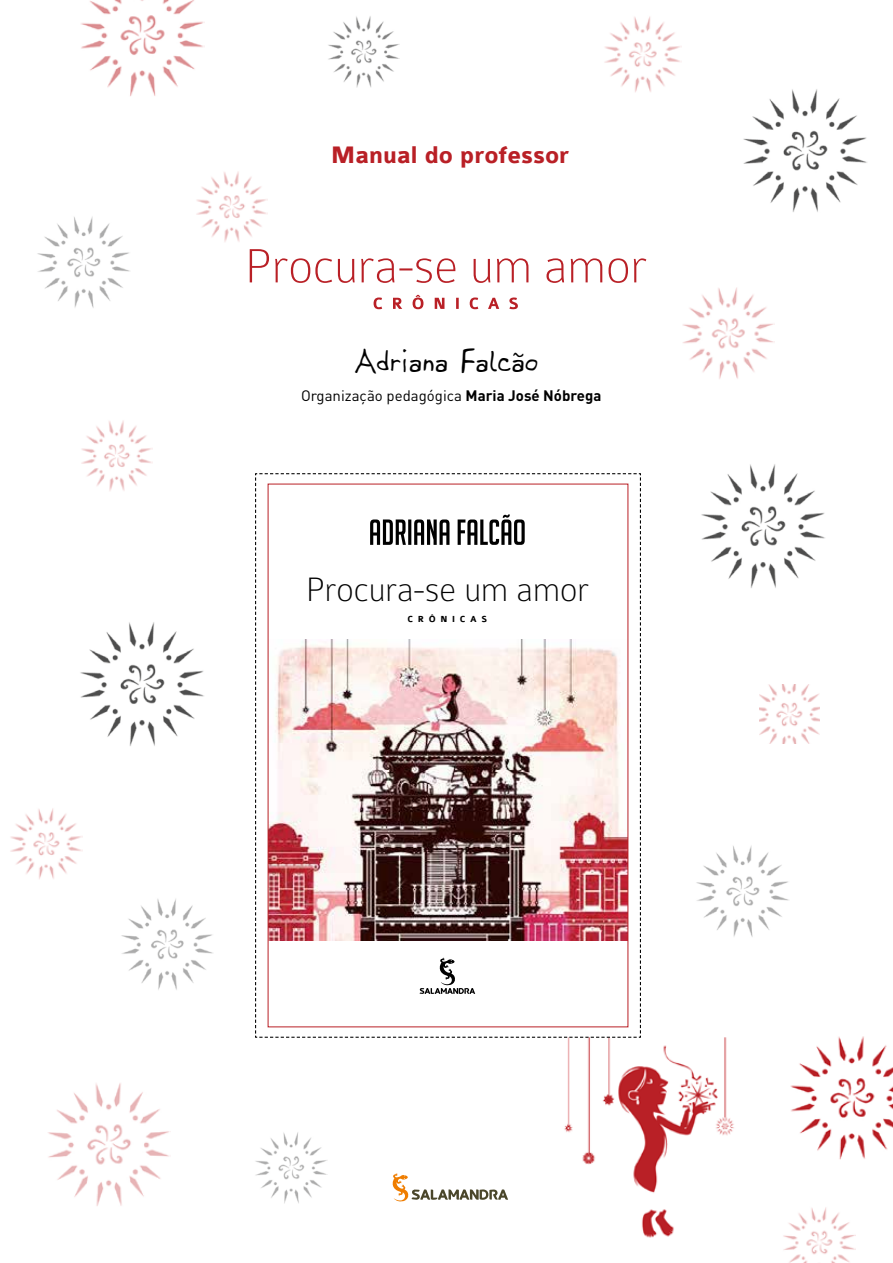
<style>
.page{position:relative;width:893px;height:1263px;background:#fff}
.page>*{position:absolute;margin:0;border:0;box-sizing:border-box;transform-origin:0 0}
.t1{font:100 36.15px "Colaborate";color:#000}
.t2{font:33px "GFY Brutus";letter-spacing:.03em;color:#000}
.t3{font:700 25.5px "Colaborate";color:#b92026}
.t4{font:15px "DIN";color:#000}
.t5{font:700 9.45px "Colaborate";letter-spacing:.5em;color:#000}
.s1{font-weight:700}
</style>
<div class="page">
<img style="left:81px;top:0;width:123px;height:97px">
<img style="left:743px;top:89px;width:124px;height:123px">
<img style="left:683px;top:287px;width:92px;height:92px">
<img style="left:81px;top:420px;width:72px;height:71px">
<img style="left:759px;top:684px;width:60px;height:59px">
<img style="left:196px;top:171px;width:72px;height:71px">
<img style="left:328px;top:16px;width:71px;height:72px">
<img style="left:783px;top:1207px;width:72px;height:56px">
<img style="left:255px;top:1132px;width:72px;height:71px">
<img style="left:10px;top:808px;width:72px;height:71px">
<img style="left:37px;top:216px;width:93px;height:92px">
<img style="left:121px;top:899px;width:92px;height:91px">
<img style="left:696px;top:845px;width:93px;height:92px">
<img style="left:604px;top:16px;width:77px;height:77px">
<img style="left:701px;top:464px;width:124px;height:124px">
<img style="left:80px;top:622px;width:124px;height:124px">
<img style="left:790px;top:1036px;width:103px;height:123px">
<img style="left:48px;top:1083px;width:123px;height:123px">
<svg style="left:392px;top:1173px;width:116px;height:29px"></svg>
<svg style="left:250px;top:249px;width:396px;height:34px"></svg>
<svg style="left:374px;top:295px;width:144px;height:14px"></svg>
<img style="left:564px;top:1038px;width:170px;height:200px">
<img style="left:255px;top:473px;width:386px;height:565px">
<h3 class="t3" style="left:331px;top:141px;width:240px">Manual do professor</h3>
<h2 class="t2" style="left:355px;top:341px;width:184px">Adriana Falcão</h2>
<p class="t4" style="left:301px;top:386px;width:302px">Organização pedagógica <span class="s1">Maria José Nóbrega</span></p>
<h1 class="t1" style="left:306px;top:571px;width:285px">Procura-se um amor</h1>
<p class="t5" style="left:407px;top:614px;width:81px">CRÔNICAS</p>
</div>
